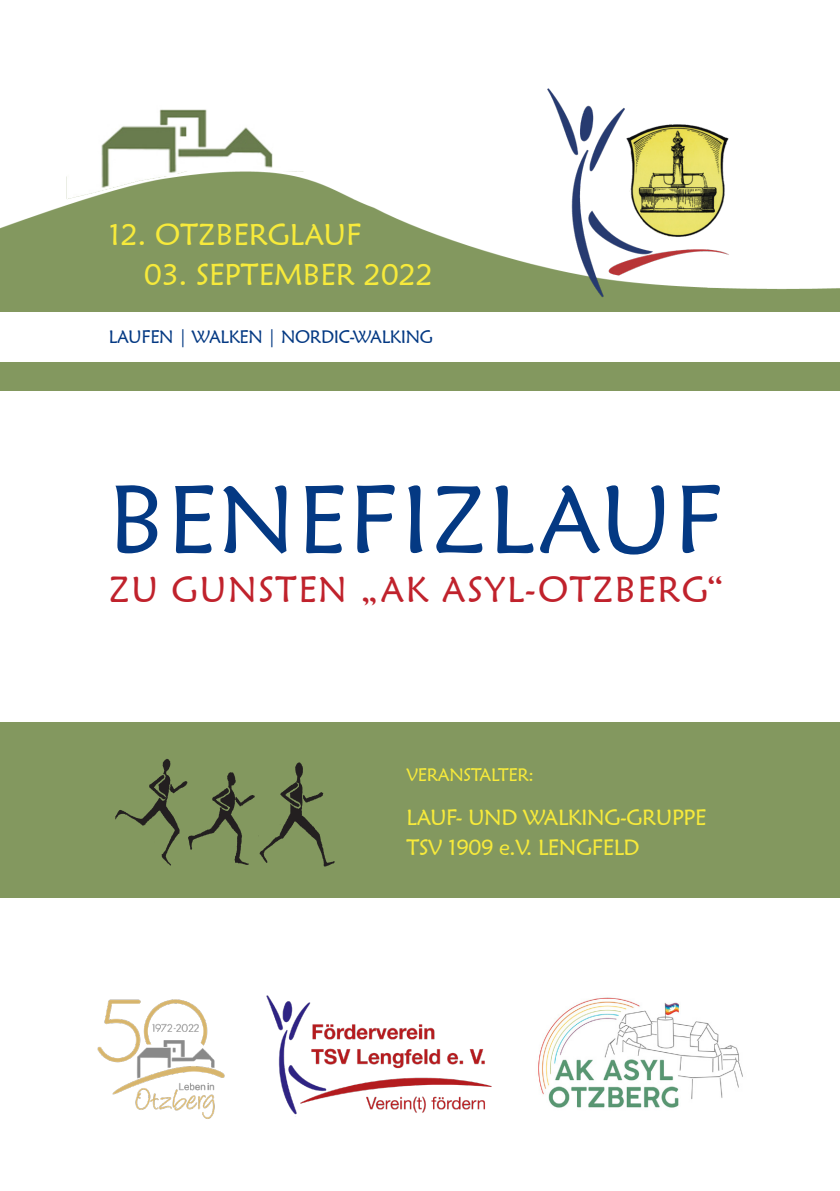
<style>
.page{position:relative;width:840px;height:1191px;background:#fff}
.page>*{position:absolute;margin:0;border:0;box-sizing:border-box;transform-origin:0 0}
.t1{font:96px "Maiandra GD";letter-spacing:.02em;color:#043983}
.t2{font:36px "Maiandra GD";letter-spacing:.04em;color:#c0222c}
.t3{font:30px "Maiandra GD";color:#f7ea3b}
.t4{font:22px "Maiandra GD";letter-spacing:-.02em;color:#f7ea3b}
.t5{font:18px "Maiandra GD";letter-spacing:-.02em;color:#043983}
.t6{font:18px "Maiandra GD";letter-spacing:-.02em;color:#f7ea3b}
</style>
<div class="page">
<img style="left:0;top:109px;width:839px;height:202px">
<img style="left:536px;top:88px;width:204px;height:223px">
<div style="left:0;top:362px;width:839px;height:29px;background:#83985f"></div>
<div style="left:0;top:722px;width:839px;height:176px;background:#83985f"></div>
<img style="left:97px;top:999px;width:128px;height:120px">
<img style="left:266px;top:995px;width:226px;height:120px">
<img style="left:115px;top:759px;width:220px;height:108px">
<img style="left:538px;top:997px;width:205px;height:111px">
<p class="t3" style="left:109px;top:216px;width:254px">12. OTZBERGLAUF</p>
<p class="t3" style="left:144px;top:256px;width:290px">03. SEPTEMBER 2022</p>
<p class="t5" style="left:109px;top:325px;width:325px">LAUFEN | WALKEN | NORDIC-WALKING</p>
<p class="t1" style="left:109px;top:460px;width:616px">BENEFIZLAUF</p>
<p class="t2" style="left:109px;top:567px;width:616px">ZU GUNSTEN „AK ASYL-OTZBERG“</p>
<p class="t6" style="left:406px;top:763px;width:129px">VERANSTALTER:</p>
<p class="t4" style="left:406px;top:803px;width:301px">LAUF- UND WALKING-GRUPPE</p>
<p class="t4" style="left:406px;top:833px;width:234px">TSV 1909 e.V. LENGFELD</p>
</div>
